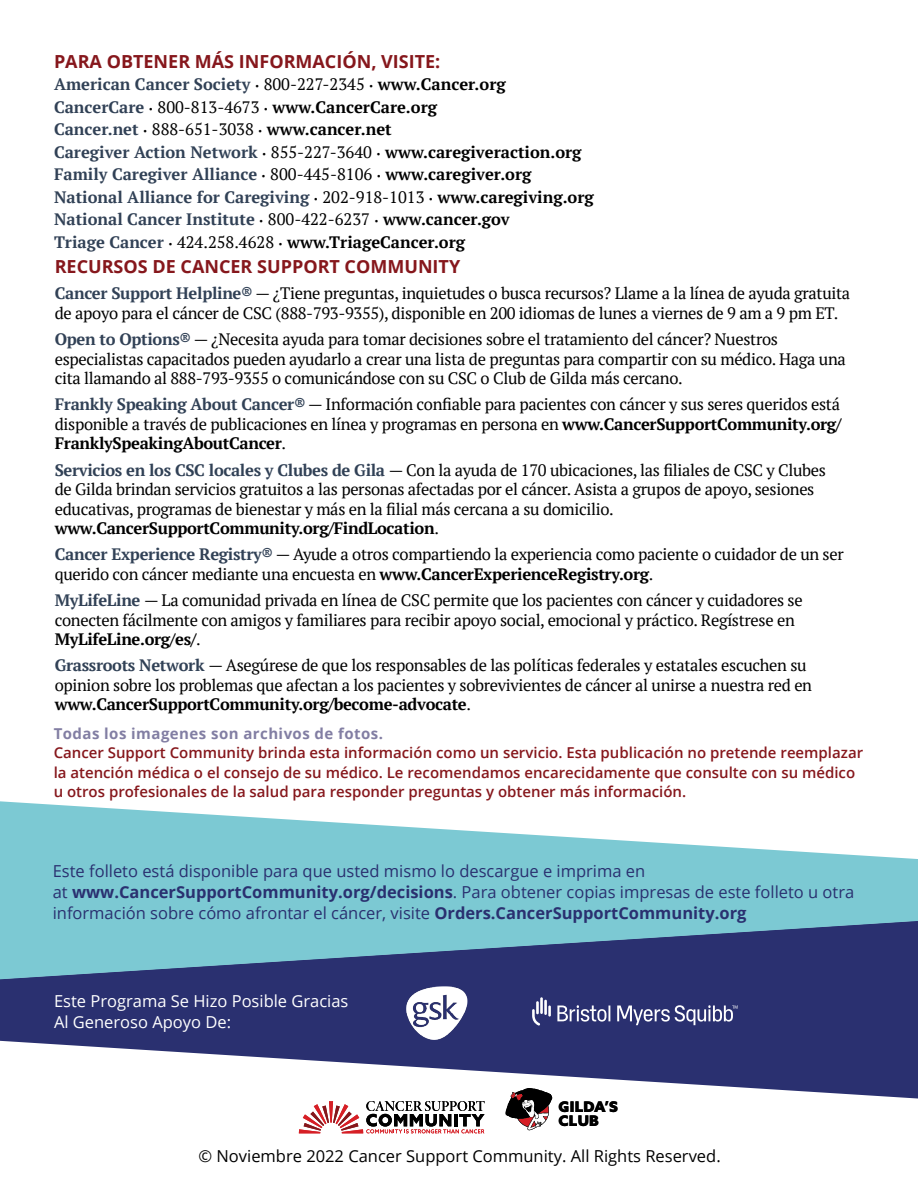
<style>
.page{position:relative;width:918px;height:1188px;background:#fff}
.page>*{position:absolute;margin:0;border:0;box-sizing:border-box;transform-origin:0 0}
.t1{font:700 18px "Open Sans";color:#86171c}
.t2{font:16.5px/19.5px "PT Serif";letter-spacing:-.02em;color:#000}
.t3{font:700 16.5px/22.5px "PT Serif";color:#314156}
.t4{font:16.5px/21px "Open Sans";color:#2a3070}
.t5{font:16.5px "Open Sans";color:#000}
.t6{font:16.5px/21px "Open Sans";color:#fff}
.t7{font:600 15px/19.5px "Open Sans";color:#86171c}
.t8{font:700 15px "Open Sans";letter-spacing:.03em;color:#827ea3}
.t9{font:900 14.7px/14.5px "Azo Sans";letter-spacing:.02em;color:#000}
.s1{font-family:"Minion Pro";color:#000}
.s2{font-weight:400;color:#000}
.s3{color:#000}
.s4{font-weight:700;color:#314156}
.s5{font-weight:700}
</style>
<div class="page">
<svg style="left:0;top:980px;width:918px;height:119px;fill:#2a3070"></svg>
<svg style="left:0;top:801px;width:918px;height:179px;fill:#7cc9d3"></svg>
<svg style="left:299px;top:1101px;width:186px;height:32px"></svg>
<svg style="left:506px;top:1088px;width:46px;height:42px"></svg>
<svg style="left:532px;top:997px;width:19px;height:29px"></svg>
<svg style="left:557px;top:1005px;width:181px;height:20px;background:#636796"></svg>
<img style="left:368px;top:977px;width:138px;height:69px">
<p class="t1" style="left:54px;top:49px;width:388px">PARA OBTENER MÁS INFORMACIÓN, VISITE:</p>
<p class="t3" style="left:54px;top:73px;width:541px">American Cancer Society <span class="s1">∙</span> <span class="s2">800-227-2345</span> <span class="s1">∙</span> <span class="s3">www.Cancer.org </span>CancerCare <span class="s1">∙</span> <span class="s2">800-813-4673</span> <span class="s1">∙</span> <span class="s3">www.CancerCare.org<br></span>Cancer.net <span class="s1">∙</span> <span class="s2">888-651-3038</span> <span class="s1">∙</span> <span class="s3">www.cancer.net<br></span>Caregiver Action Network <span class="s1">∙</span> <span class="s2">855-227-3640</span> <span class="s1">∙</span> <span class="s3">www.caregiveraction.org </span>Family Caregiver Alliance <span class="s1">∙</span> <span class="s2">800-445-8106</span> <span class="s1">∙</span> <span class="s3">www.caregiver.org </span>National Alliance for Caregiving <span class="s1">∙</span> <span class="s2">202-918-1013</span> <span class="s1">∙</span> <span class="s3">www.caregiving.org </span>National Cancer Institute <span class="s1">∙</span> <span class="s2">800-422-6237</span> <span class="s1">∙</span> <span class="s3">www.cancer.gov<br></span>Triage Cancer <span class="s1">∙</span> <span class="s2">424.258.4628</span> <span class="s1">∙</span> <span class="s3">www.TriageCancer.org</span></p>
<p class="t1" style="left:55px;top:254px;width:407px">RECURSOS DE CANCER SUPPORT COMMUNITY</p>
<p class="t2" style="left:55px;top:284px;width:797px"><span class="s4">Cancer Support Helpline®</span> — ¿Tiene preguntas, inquietudes o busca recursos? Llame a la línea de ayuda gratuita de apoyo para el cáncer de CSC (888-793-9355), disponible en 200 idiomas de lunes a viernes de 9 am a 9 pm ET.</p>
<p class="t2" style="left:55px;top:329px;width:793px"><span class="s4">Open to Options®</span> — ¿Necesita ayuda para tomar decisiones sobre el tratamiento del cáncer? Nuestros especialistas capacitados pueden ayudarlo a crear una lista de preguntas para compartir con su médico. Haga una cita llamando al 888-793-9355 o comunicándose con su CSC o Club de Gilda más cercano.</p>
<p class="t2" style="left:55px;top:395px;width:788px;text-align:justify"><span class="s4">Frankly Speaking About Cancer®</span> — Información confiable para pacientes con cáncer y sus seres queridos está disponible a través de publicaciones en línea y programas en persona en <span class="s5">www.CancerSupportCommunity.org/ FranklySpeakingAboutCancer</span>.</p>
<p class="t2" style="left:55px;top:460px;width:773px"><span class="s4">Servicios en los CSC locales y Clubes de Gila</span> — Con la ayuda de 170 ubicaciones, las filiales de CSC y Clubes de Gilda brindan servicios gratuitos a las personas afectadas por el cáncer. Asista a grupos de apoyo, sesiones educativas, programas de bienestar y más en la filial más cercana a su domicilio. <span class="s5">www.CancerSupportCommunity.org/FindLocation</span>.</p>
<p class="t2" style="left:55px;top:545px;width:791px"><span class="s4">Cancer Experience Registry®</span> — Ayude a otros compartiendo la experiencia como paciente o cuidador de un ser querido con cáncer mediante una encuesta en <span class="s5">www.CancerExperienceRegistry.org</span>.</p>
<p class="t2" style="left:55px;top:590px;width:750px"><span class="s4">MyLifeLine</span> — La comunidad privada en línea de CSC permite que los pacientes con cáncer y cuidadores se conecten fácilmente con amigos y familiares para recibir apoyo social, emocional y práctico. Regístrese en<br><span class="s5">MyLifeLine.org/es/</span>.</p>
<p class="t2" style="left:55px;top:656px;width:759px"><span class="s4">Grassroots Network</span> — Asegúrese de que los responsables de las políticas federales y estatales escuchen su opinion sobre los problemas que afectan a los pacientes y sobrevivientes de cáncer al unirse a nuestra red en <span class="s5">www.CancerSupportCommunity.org/become-advocate</span>.</p>
<p class="t7" style="left:54px;top:743px;width:811px">Cancer Support Community brinda esta información como un servicio. Esta publicación no pretende reemplazar la atención médica o el consejo de su médico. Le recomendamos encarecidamente que consulte con su médico u otros profesionales de la salud para responder preguntas y obtener más información.</p>
<p class="t8" style="left:54px;top:723px;width:331px">Todas los imagenes son archivos de fotos.</p>
<p class="t4" style="left:53px;top:860px;width:803px">Este folleto está disponible para que usted mismo lo descargue e imprima en<br>at <span class="s5">www.CancerSupportCommunity.org/decisions</span>. Para obtener copias impresas de este folleto u otra información sobre cómo afrontar el cáncer, visite <span class="s5">Orders.CancerSupportCommunity.org</span></p>
<p class="t6" style="left:54px;top:990px;width:296px">Este Programa Se Hizo Posible Gracias<br>Al Generoso Apoyo De:</p>
<p class="t9" style="left:559px;top:1099px;width:61px">GILDA’S<br>CLUB</p>
<p class="t5" style="left:198px;top:1144px;width:524px">© Noviembre 2022 Cancer Support Community. All Rights Reserved.</p>
</div>
